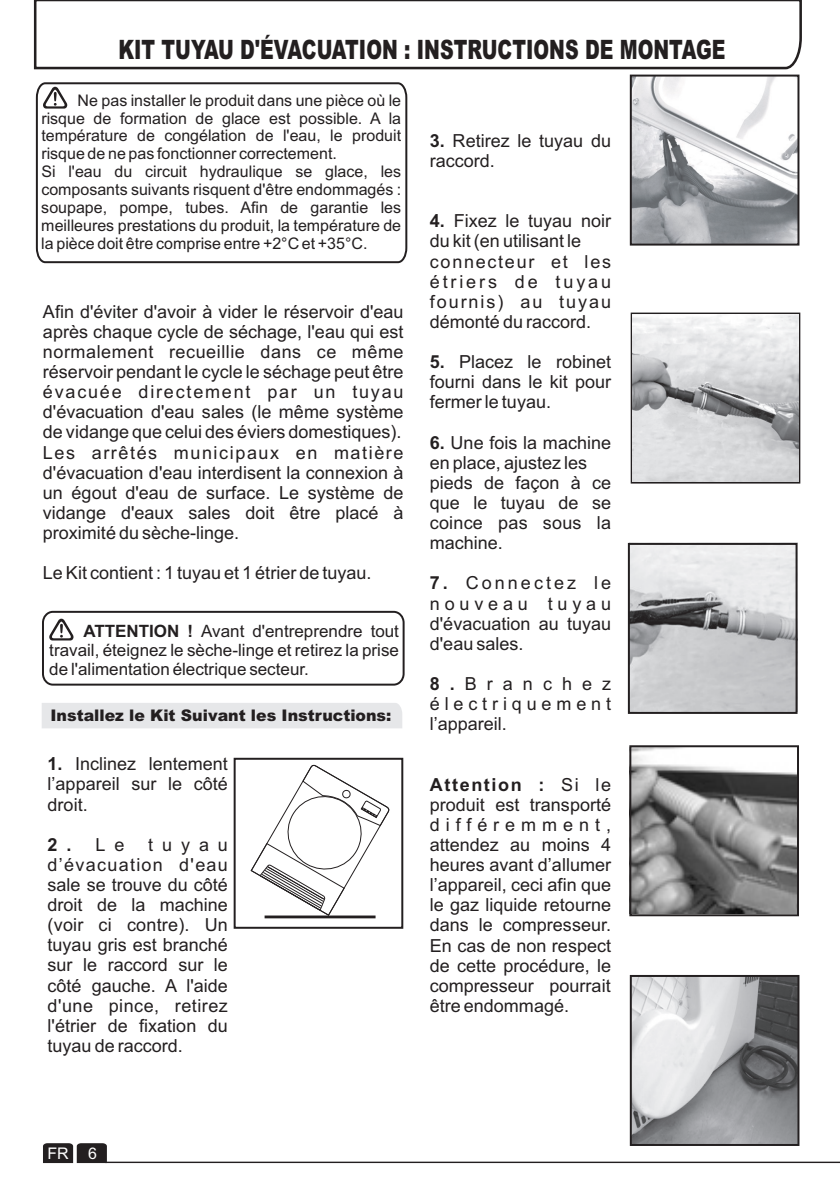
<style>
.page{position:relative;width:840px;height:1191px;background:#fff}
.page>*{position:absolute;margin:0;border:0;box-sizing:border-box;transform-origin:0 0}
.t1{font:900 26.8px "Arial";color:#231f20;scale:.71 1}
.t2{font:18px/20.2px "Arial";color:#231f20;text-align:justify}
.t3{font:700 18px "Arial";color:#231f20}
.t4{font:17px/19px "Arial";color:#231f20;text-align:justify}
.t5{font:16px/17.8px "Arial";color:#231f20}
.t6{font:900 16px "Arial";color:#231f20}
.t7{font:16px "Arial";color:#fff}
.s1{font-weight:700}
.s2{font-weight:400}
</style>
<div class="page">
<hr style="left:105px;top:1161px;width:734px;height:2px;background:#231f20">
<svg style="left:43px;top:1143px;width:64px;height:20px"></svg>
<svg style="left:33px;top:0;width:769px;height:70px"></svg>
<svg style="left:49px;top:618px;width:24px;height:22px"></svg>
<div style="left:42px;top:611px;width:362px;height:74px;border:2px solid #231f20;border-radius:10px"></div>
<div style="left:42px;top:703px;width:360px;height:25px;background:#e6e7e9"></div>
<img style="left:632px;top:748px;width:163px;height:165px">
<div style="left:629px;top:745px;width:169px;height:171px;border:2px solid #231f20"></div>
<img style="left:632px;top:978px;width:164px;height:165px">
<div style="left:629px;top:975px;width:170px;height:171px;border:2px solid #231f20"></div>
<img style="left:630px;top:546px;width:164px;height:165px">
<div style="left:627px;top:543px;width:170px;height:171px;border:2px solid #231f20"></div>
<img style="left:632px;top:78px;width:164px;height:164px">
<div style="left:629px;top:75px;width:170px;height:170px;border:2px solid #231f20"></div>
<svg style="left:250px;top:764px;width:140px;height:151px"></svg>
<hr style="left:264px;top:915px;width:111px;height:3px;background:#231f20">
<div style="left:233px;top:758px;width:170px;height:170px;border:2px solid #231f20"></div>
<div style="left:630px;top:312px;width:169px;height:171px;border:2px solid #231f20"></div>
<img style="left:632px;top:314px;width:166px;height:167px">
<svg style="left:35px;top:82px;width:373px;height:182px"></svg>
<h1 class="t1" style="left:118px;top:40px;width:856px">KIT TUYAU D'ÉVACUATION : INSTRUCTIONS DE MONTAGE</h1>
<p class="t5" style="left:41px;top:93px;width:361px;text-indent:36px">Ne pas installer le produit dans une pièce où le risque de formation de glace est possible. A la température de congélation de l'eau, le produit risque de ne pas fonctionner correctement.<br>Si l'eau du circuit hydraulique se glace, les composants suivants risquent d'être endommagés : soupape, pompe, tubes. Afin de garantie les meilleures prestations du produit, la température de la pièce doit être comprise entre +2°C et +35°C.</p>
<p class="t2" style="left:43px;top:303px;width:362px">Afin d'éviter d'avoir à vider le réservoir d'eau après chaque cycle de séchage, l'eau qui est normalement recueillie dans ce même réservoir pendant le cycle le séchage peut être évacuée directement par un tuyau d'évacuation d'eau sales (le même système de vidange que celui des éviers domestiques).<br>Les arrêtés municipaux en matière d'évacuation d'eau interdisent la connexion à un égout d'eau de surface. Le système de vidange d'eaux sales doit être placé à proximité du sèche-linge.</p>
<p class="t2" style="left:43px;top:564px;width:330px">Le Kit contient : 1 tuyau et 1 étrier de tuyau.</p>
<p class="t4" style="left:49px;top:622px;width:351px;text-indent:34px"><span class="s1">ATTENTION !</span> Avant d'entreprendre tout travail, éteignez le sèche-linge et retirez la prise de l'alimentation électrique secteur.</p>
<p class="t6" style="left:50px;top:709px;width:342px">Installez le Kit Suivant les Instructions:</p>
<p class="t2" style="left:48px;top:755px;width:182px"><span class="s1">1.</span> Inclinez lentement l’appareil sur le côté droit.</p>
<p class="t3" style="left:48px;top:837px;width:78px">2. <span class="s2">Le</span></p>
<p class="t2" style="left:48px;top:836px;width:182px;text-indent:101px">tuyau d’évacuation d'eau sale se trouve du côté droit de la machine (voir ci contre). Un tuyau gris est branché sur le raccord sur le côté gauche. A l'aide d'une pince, retirez l'étrier de fixation du tuyau de raccord.</p>
<p class="t2" style="left:429px;top:132px;width:183px"><span class="s1">3.</span> Retirez le tuyau du raccord.</p>
<p class="t2" style="left:429px;top:213px;width:183px;text-align:left"><span class="s1">4.</span> Fixez le tuyau noir du kit (en utilisant le connecteur et les étriers de tuyau fournis) au tuyau démonté du raccord.</p>
<p class="t2" style="left:429px;top:353px;width:183px"><span class="s1">5.</span> Placez le robinet fourni dans le kit pour fermer le tuyau.</p>
<p class="t2" style="left:429px;top:434px;width:183px;text-align:left"><span class="s1">6.</span> Une fois la machine en place, ajustez les pieds de façon à ce que le tuyau de se coince pas sous la machine.</p>
<p class="t2" style="left:429px;top:574px;width:183px"><span class="s1">7.</span> Connectez le nouveau tuyau d'évacuation au tuyau d'eau sales.</p>
<p class="t2" style="left:429px;top:675px;width:183px"><span class="s1">8.</span>Branchez électriquement l’appareil.</p>
<p class="t2" style="left:429px;top:776px;width:183px"><span class="s1">Attention :</span> Si le produit est transporté différemment, attendez au moins 4 heures avant d’allumer l’appareil, ceci afin que le gaz liquide retourne dans le compresseur.<br>En cas de non respect de cette procédure, le compresseur pourrait être endommagé.</p>
<p class="t7" style="left:47px;top:1147px;width:51px">FR 6</p>
</div>
